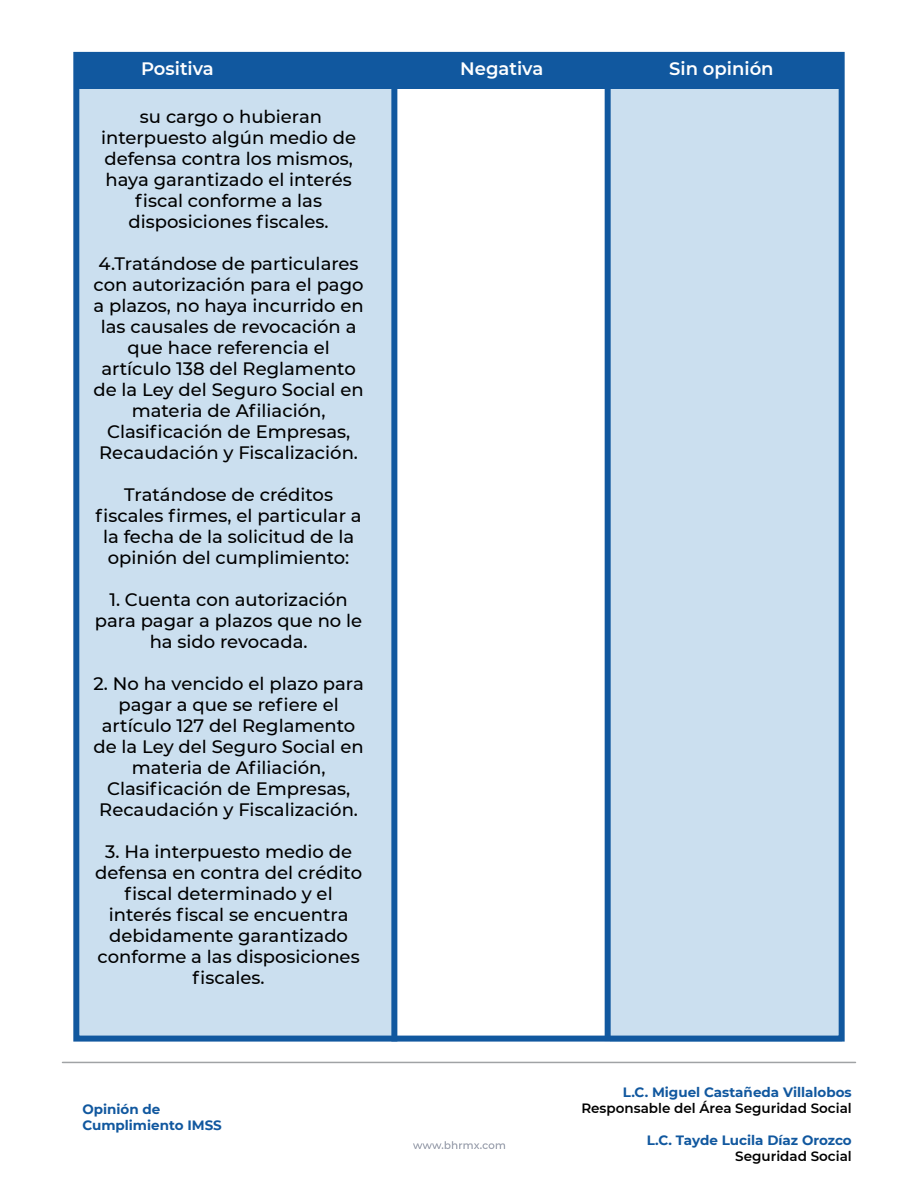
<style>
.page{position:relative;width:918px;height:1188px;background:#fff}
.page>*{position:absolute;margin:0;border:0;box-sizing:border-box;transform-origin:0 0}
.t1{font:500 18px/21px "Montserrat";color:#000;text-align:center}
.t2{font:600 18px "Montserrat";color:#fff}
.t3{font:700 13.5px/16.2px "Montserrat";color:#11589f}
.t4{font:600 13.5px "Montserrat";color:#000}
</style>
<div class="page">
<div style="left:76px;top:55px;width:766px;height:34px;background:#11589f"></div>
<div style="left:76px;top:89px;width:321px;height:947px;background:#cbdfef"></div>
<div style="left:610px;top:89px;width:231px;height:952px;background:#cbdfef"></div>
<div style="left:73px;top:52px;width:772px;height:990px;border:6px solid #11589f"></div>
<div style="left:605px;top:77px;width:6px;height:964px;background:#11589f"></div>
<div style="left:391px;top:77px;width:6px;height:964px;background:#11589f"></div>
<hr style="left:62px;top:1062px;width:794px;height:1px;background:#a0a3a5">
<svg style="left:413px;top:1141px;width:92px;height:8px"></svg>
<p class="t2" style="left:141px;top:56px;width:74px">Positiva</p>
<p class="t2" style="left:460px;top:56px;width:85px">Negativa</p>
<p class="t2" style="left:669px;top:56px;width:106px">Sin opinión</p>
<p class="t1" style="left:101px;top:105px;width:257px">su cargo o hubieran interpuesto algún medio de defensa contra los mismos, haya garantizado el interés fiscal conforme a las disposiciones fiscales.</p>
<p class="t1" style="left:93px;top:252px;width:272px">4.Tratándose de particulares con autorización para el pago a plazos, no haya incurrido en las causales de revocación a que hace referencia el artículo 138 del Reglamento de la Ley del Seguro Social en materia de Afiliación,<br>Clasificación de Empresas,<br>Recaudación y Fiscalización.</p>
<p class="t1" style="left:96px;top:483px;width:268px">Tratándose de créditos fiscales firmes, el particular a la fecha de la solicitud de la opinión del cumplimiento:</p>
<p class="t1" style="left:95px;top:588px;width:269px">1. Cuenta con autorización para pagar a plazos que no le ha sido revocada.</p>
<p class="t1" style="left:93px;top:672px;width:272px">2. No ha vencido el plazo para pagar a que se refiere el artículo 127 del Reglamento de la Ley del Seguro Social en materia de Afiliación,<br>Clasificación de Empresas,<br>Recaudación y Fiscalización.</p>
<p class="t1" style="left:95px;top:840px;width:269px">3. Ha interpuesto medio de defensa en contra del crédito fiscal determinado y el interés fiscal se encuentra debidamente garantizado conforme a las disposiciones fiscales.</p>
<p class="t3" style="left:82px;top:1101px;width:141px">Opinión de<br>Cumplimiento IMSS</p>
<p class="t3" style="left:623px;top:1083px;width:231px">L.C. Miguel Castañeda Villalobos</p>
<p class="t4" style="left:581px;top:1098px;width:272px">Responsable del Área Seguridad Social</p>
<p class="t3" style="left:647px;top:1132px;width:207px">L.C. Tayde Lucila Díaz Orozco</p>
<p class="t4" style="left:735px;top:1147px;width:118px">Seguridad Social</p>
</div>
